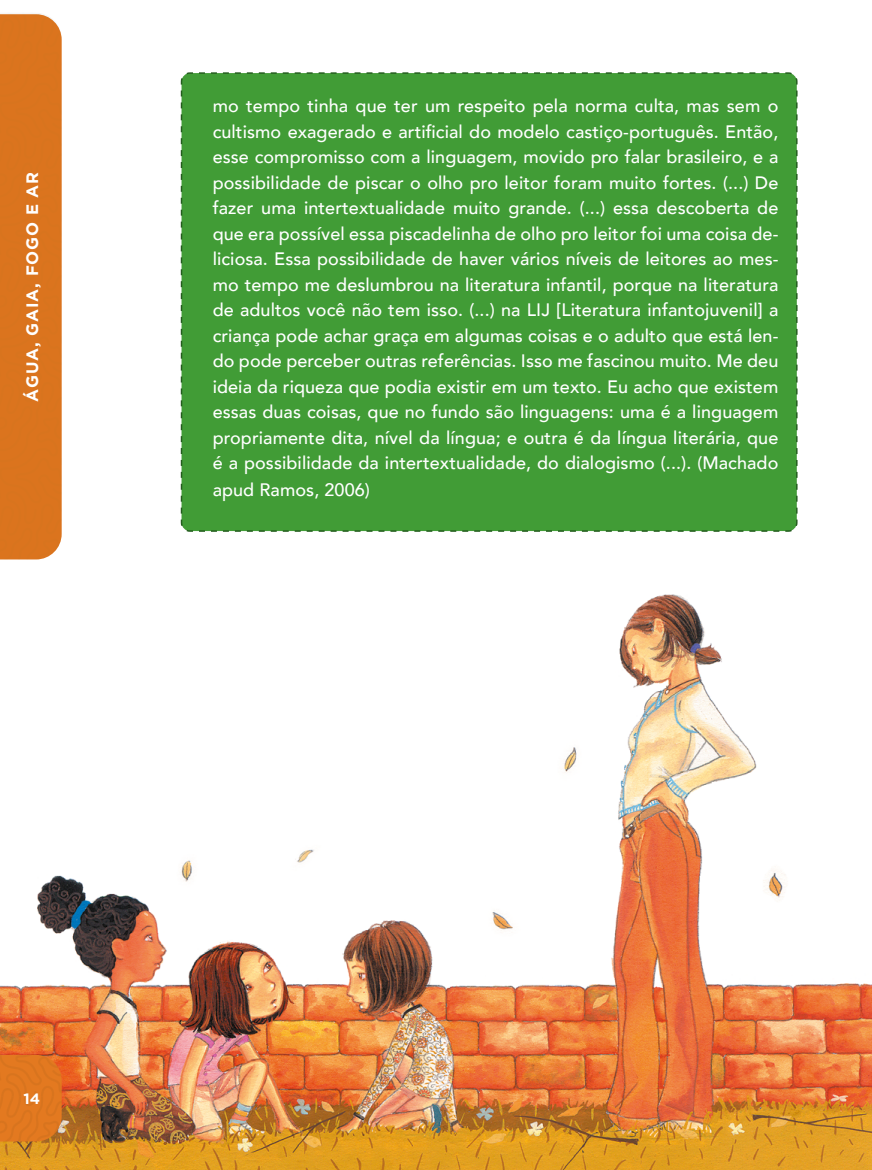
<style>
.page{position:relative;width:872px;height:1170px;background:#fff}
.page>*{position:absolute;margin:0;border:0;box-sizing:border-box;transform-origin:0 0}
.t1{font:500 18px/25.7px "Avenir";letter-spacing:.005em;color:#fff;text-align:justify}
.t2{font:700 16.5px "Gotham";letter-spacing:.05em;color:#fff}
.t3{font:700 15px "Gotham";color:#fff}
</style>
<div class="page">
<div style="left:0;top:13px;width:62px;height:546px;background:#db741e"></div>
<img style="left:0;top:594px;width:872px;height:575px">
<div style="left:180px;top:72px;width:618px;height:460px;background:#419c36"></div>
<svg style="left:0;top:1054px;width:62px;height:87px"></svg>
<p class="t2" style="left:23px;top:401px;width:231px;rotate:-90deg">ÁGUA, GAIA, FOGO E AR</p>
<p class="t1" style="left:213px;top:92px;width:567px">mo tempo tinha que ter um respeito pela norma culta, mas sem o cultismo exagerado e artificial do modelo castiço-português. Então, esse compromisso com a linguagem, movido pro falar brasileiro, e a possibilidade de piscar o olho pro leitor foram muito fortes. (...) De fazer uma intertextualidade muito grande. (...) essa descoberta de que era possível essa piscadelinha de olho pro leitor foi uma coisa de&shy;liciosa. Essa possibilidade de haver vários níveis de leitores ao mes&shy;mo tempo me deslumbrou na literatura infantil, porque na literatura de adultos você não tem isso. (...) na LIJ [Literatura infantojuvenil] a criança pode achar graça em algumas coisas e o adulto que está len&shy;do pode perceber outras referências. Isso me fascinou muito. Me deu ideia da riqueza que podia existir em um texto. Eu acho que existem essas duas coisas, que no fundo são linguagens: uma é a linguagem propriamente dita, nível da língua; e outra é da língua literária, que é a possibilidade da intertextualidade, do dialogismo (...). (Machado apud Ramos, 2006)</p>
<p class="t3" style="left:24px;top:1089px;width:18px">14</p>
</div>
